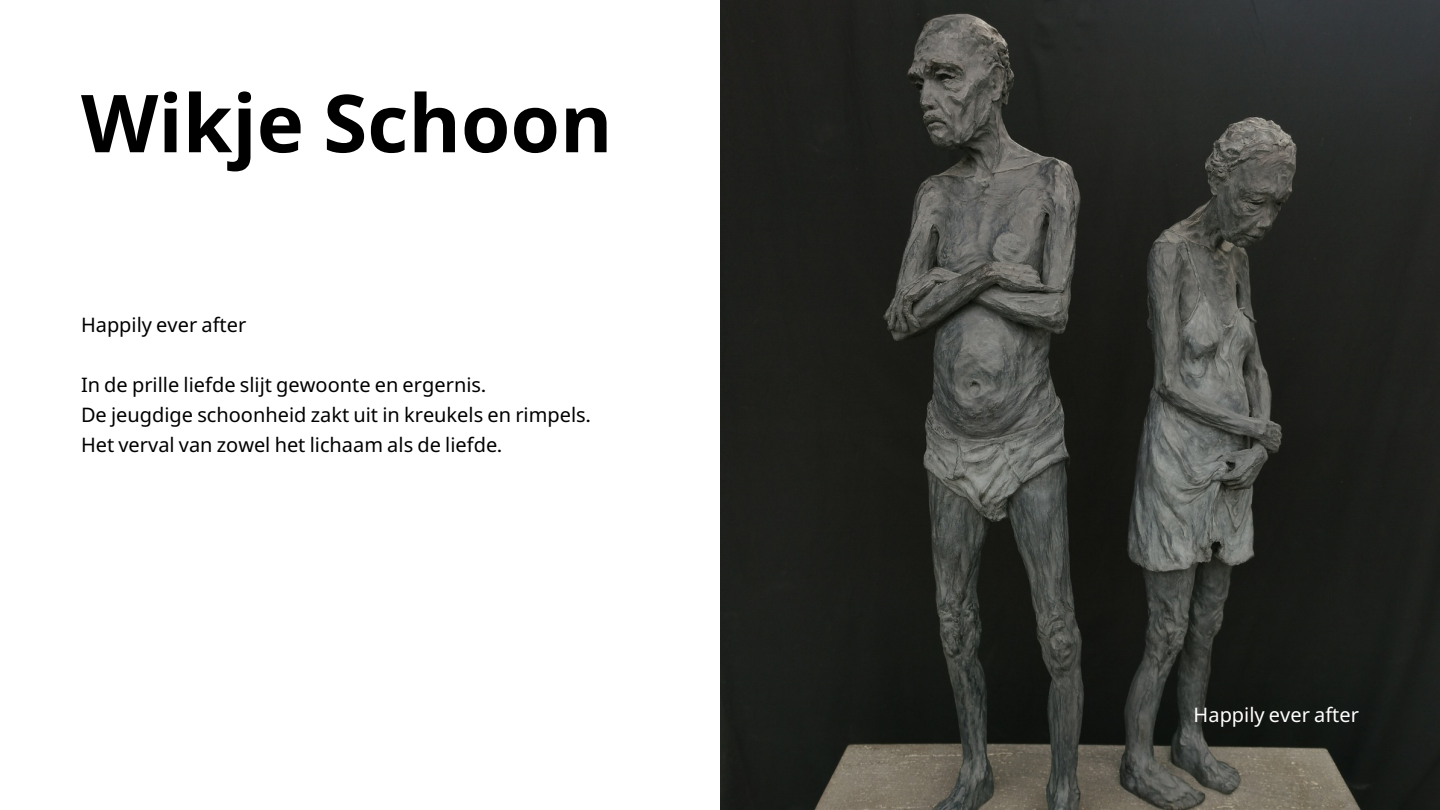
<style>
.page{position:relative;width:1440px;height:810px;background:#fff}
.page>*{position:absolute;margin:0;border:0;box-sizing:border-box;transform-origin:0 0}
.t1{font:700 80px "Noto Sans";color:#000}
.t2{font:20px/30px "Noto Sans";color:#000}
.t3{font:20px "Noto Sans";color:#fff}
.s1{font-family:"OS Antidott"}
</style>
<div class="page">
<img style="left:720px;top:0;width:720px;height:810px">
<h1 class="t1" style="left:81px;top:67px;width:533px">Wikje Schoon</h1>
<p class="t2" style="left:81px;top:309px;width:167px">Happily ever after</p>
<p class="t2" style="left:81px;top:369px;width:511px">In de prille liefde slijt gewoonte en ergernis<span class="s1">.<br></span>De jeugdige schoonheid zakt uit in kreukels en rimpels<span class="s1">.<br></span>Het verval van zowel het lichaam als de liefde<span class="s1">.</span></p>
<p class="t3" style="left:1194px;top:701px;width:167px">Happily ever after</p>
</div>
